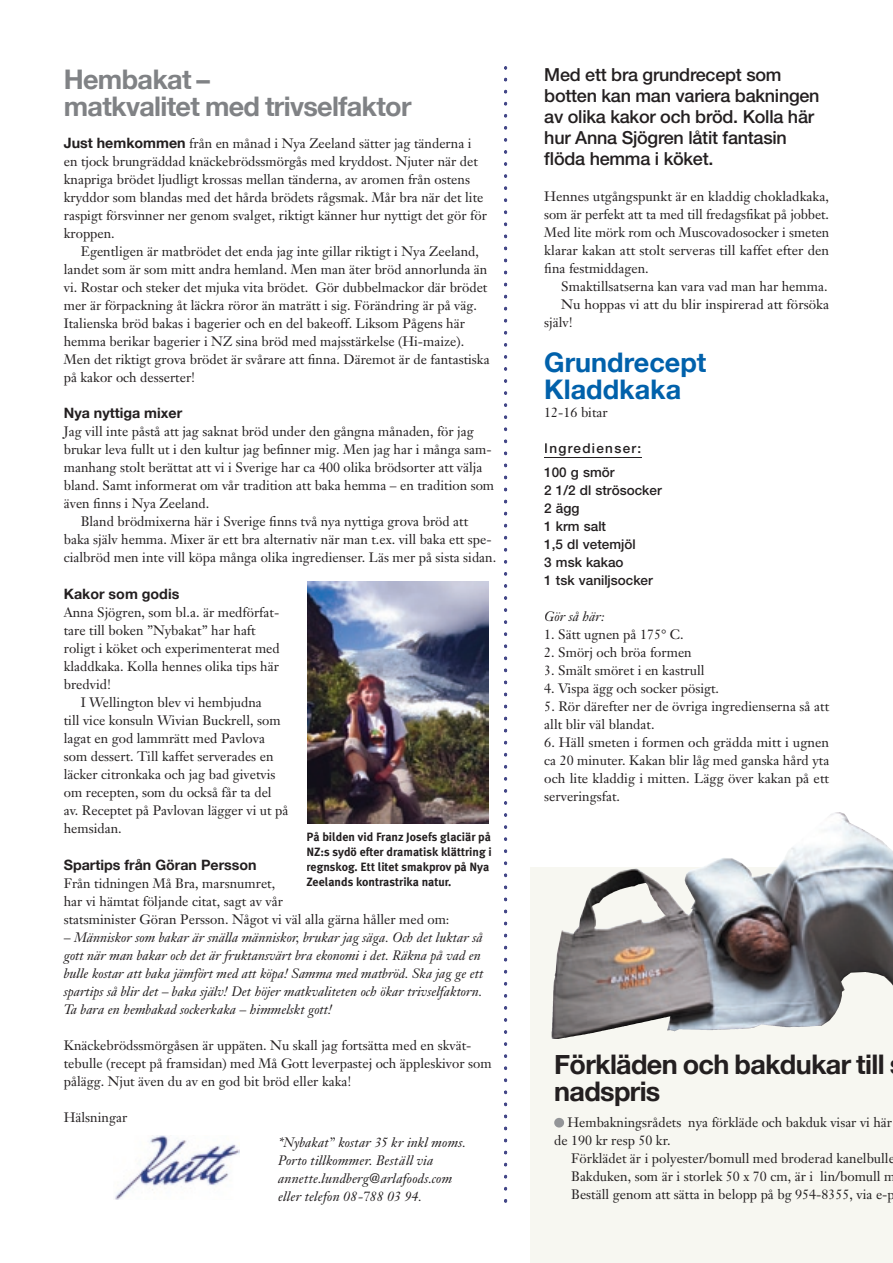
<style>
.page{position:relative;width:893px;height:1263px;background:#fff}
.page>*{position:absolute;margin:0;border:0;box-sizing:border-box;transform-origin:0 0}
.t1{font:700 27px/27px "Helvetica Neue";letter-spacing:-.025em;color:#808285}
.t2{font:700 27px/27px "Helvetica Neue";letter-spacing:-.025em;color:#231f20}
.t3{font:700 27px/27px "Helvetica Neue";color:#0161ab}
.t4{font:500 18px/21px "Helvetica Neue";letter-spacing:-.015em;color:#231f20}
.t5{font:700 14.25px "Helvetica Neue";color:#231f20}
.t6{font:13.5px/18px "Janson Text";color:#231f20}
.t7{font:italic 13.5px/18px "Janson Text";color:#231f20}
.t8{font:500 13.5px/18px "Helvetica Neue";color:#231f20}
.t9{font:500 13.5px/24.5px "Helvetica Neue";letter-spacing:.095em;color:#231f20}
.t10{font:700 12px/15px "Meta Plus";color:#231f20}
.s1{font-family:"Helvetica Neue";font-weight:700;font-size:14.25px}
</style>
<div class="page">
<img style="left:115px;top:1135px;width:124px;height:64px">
<img style="left:307px;top:582px;width:181px;height:242px">
<svg style="left:504px;top:66px;width:3px;height:1136px"></svg>
<hr style="left:544px;top:457px;width:97px;height:1px;background:#231f20">
<svg style="left:530px;top:867px;width:363px;height:396px;fill:#f7f7f1"></svg>
<svg style="left:554px;top:1118px;width:10px;height:9px"></svg>
<h1 class="t1" style="left:64px;top:65px;width:349px">Hembakat –<br>matkvalitet med trivselfaktor</h1>
<p class="t6" style="left:64px;top:134px;width:425px"><span class="s1">Just hemkommen</span> från en månad i Nya Zeeland sätter jag tänderna i en tjock brungräddad knäckebrödssmörgås med kryddost. Njuter när det knapriga brödet ljudligt krossas mellan tänderna, av aromen från ostens kryddor som blandas med det hårda brödets rågsmak. Mår bra när det lite raspigt försvinner ner genom svalget, riktigt känner hur nyttigt det gör för kroppen.</p>
<p class="t6" style="left:64px;top:242px;width:427px;text-indent:17px">Egentligen är matbrödet det enda jag inte gillar riktigt i Nya Zeeland, landet som är som mitt andra hemland. Men man äter bröd annorlunda än vi. Rostar och steker det mjuka vita brödet. Gör dubbelmackor där brödet mer är förpackning åt läckra röror än maträtt i sig. Förändring är på väg.<br>Italienska bröd bakas i bagerier och en del bakeoff. Liksom Pågens här hemma berikar bagerier i NZ sina bröd med majsstärkelse (Hi-maize).<br>Men det riktigt grova brödet är svårare att finna. Däremot är de fantastiska på kakor och desserter!</p>
<p class="t5" style="left:64px;top:404px;width:120px">Nya nyttiga mixer</p>
<p class="t6" style="left:64px;top:423px;width:411px">Jag vill inte påstå att jag saknat bröd under den gångna månaden, för jag</p>
<p class="t6" style="left:64px;top:441px;width:429px">brukar leva fullt ut i den kultur jag befinner mig. Men jag har i många sam-</p>
<p class="t6" style="left:64px;top:459px;width:420px">manhang stolt berättat att vi i Sverige har ca 400 olika brödsorter att välja</p>
<p class="t6" style="left:64px;top:477px;width:432px">bland. Samt informerat om vår tradition att baka hemma – en tradition som</p>
<p class="t6" style="left:64px;top:495px;width:147px">även finns i Nya Zeeland.</p>
<p class="t6" style="left:81px;top:513px;width:389px">Bland brödmixerna här i Sverige finns två nya nyttiga grova bröd att</p>
<p class="t6" style="left:64px;top:531px;width:429px">baka själv hemma. Mixer är ett bra alternativ när man t.ex. vill baka ett spe-</p>
<p class="t6" style="left:64px;top:549px;width:434px">cialbröd men inte vill köpa många olika ingredienser. Läs mer på sista sidan.</p>
<p class="t5" style="left:64px;top:585px;width:117px">Kakor som godis</p>
<p class="t6" style="left:64px;top:603px;width:217px">Anna Sjögren, som bl.a. är medförfat&shy;tare till boken ”Nybakat” har haft roligt i köket och experimenterat med kladdkaka. Kolla hennes olika tips här bredvid!</p>
<p class="t6" style="left:64px;top:693px;width:226px;text-indent:17px">I Wellington blev vi hembjudna<br>till vice konsuln Wivian Buckrell, som lagat en god lammrätt med Pavlova som dessert. Till kaffet serverades en läcker citronkaka och jag bad givetvis om recepten, som du också får ta del av. Receptet på Pavlovan lägger vi ut på hemsidan.</p>
<p class="t5" style="left:64px;top:856px;width:194px">Spartips från Göran Persson</p>
<p class="t6" style="left:64px;top:874px;width:387px">Från tidningen Må Bra, marsnumret,<br>har vi hämtat följande citat, sagt av vår<br>statsminister Göran Persson. Något vi väl alla gärna håller med om:</p>
<p class="t7" style="left:64px;top:928px;width:421px">– Människor som bakar är snälla människor, brukar jag säga. Och det luktar så gott när man bakar och det är fruktansvärt bra ekonomi i det. Räkna på vad en bulle kostar att baka jämfört med att köpa! Samma med matbröd. Ska jag ge ett spartips så blir det – baka själv! Det höjer matkvaliteten och ökar trivselfaktorn.<br>Ta bara en hembakad sockerkaka – himmelskt gott!</p>
<p class="t6" style="left:64px;top:1036px;width:429px">Knäckebrödssmörgåsen är uppäten. Nu skall jag fortsätta med en skvät&shy;tebulle (recept på framsidan) med Må Gott leverpastej och äppleskivor som pålägg. Njut även du av en god bit bröd eller kaka!</p>
<p class="t6" style="left:64px;top:1108px;width:65px">Hälsningar</p>
<p class="t10" style="left:306px;top:829px;width:187px">På bilden vid Franz Josefs glaciär på NZ:s sydö efter dramatisk klättring i regnskog. Ett litet smakprov på Nya Zeelands kontrastrika natur.</p>
<p class="t7" style="left:278px;top:1133px;width:189px">*Nybakat” kostar 35 kr inkl moms.<br>Porto tillkommer. Beställ via annette.lundberg@arlafoods.com eller telefon 08-788 03 94.</p>
<h2 class="t4" style="left:544px;top:64px;width:277px">Med ett bra grundrecept som botten kan man variera bakningen av olika kakor och bröd. Kolla här hur Anna Sjögren låtit fantasin flöda hemma i köket.</h2>
<p class="t6" style="left:544px;top:187px;width:287px;text-align:justify">Hennes utgångspunkt är en kladdig chokladkaka, som är perfekt att ta med till fredagsfikat på jobbet.<br>Med lite mörk rom och Muscovadosocker i smeten klarar kakan att stolt serveras till kaffet efter den fina festmiddagen.</p>
<p class="t6" style="left:561px;top:277px;width:268px">Smaktillsatserna kan vara vad man har hemma.</p>
<p class="t6" style="left:561px;top:295px;width:269px">Nu hoppas vi att du blir inspirerad att försöka</p>
<p class="t6" style="left:544px;top:313px;width:30px">själv!</p>
<h1 class="t3" style="left:544px;top:348px;width:164px">Grundrecept<br>Kladdkaka</h1>
<p class="t6" style="left:544px;top:403px;width:65px">12-16 bitar</p>
<p class="t9" style="left:544px;top:436px;width:99px">Ingredienser:<br>100 g smör</p>
<p class="t8" style="left:544px;top:481px;width:119px">2 1/2 dl strösocker<br>2 ägg<br>1 krm salt<br>1,5 dl vetemjöl<br>3 msk kakao<br>1 tsk vaniljsocker</p>
<p class="t7" style="left:544px;top:608px;width:62px">Gör så här:</p>
<p class="t6" style="left:544px;top:625px;width:141px">1. Sätt ugnen på 175° C.</p>
<p class="t6" style="left:544px;top:643px;width:149px">2. Smörj och bröa formen</p>
<p class="t6" style="left:544px;top:661px;width:162px">3. Smält smöret i en kastrull</p>
<p class="t6" style="left:544px;top:679px;width:176px">4. Vispa ägg och socker pösigt.</p>
<p class="t6" style="left:544px;top:697px;width:286px">5. Rör därefter ner de övriga ingredienserna så att allt blir väl blandat.</p>
<p class="t6" style="left:544px;top:733px;width:287px;text-align:justify">6. Häll smeten i formen och grädda mitt i ugnen ca 20 minuter. Kakan blir låg med ganska hård yta och lite kladdig i mitten. Lägg över kakan på ett serveringsfat.</p>
<h1 class="t2" style="left:554px;top:1050px;width:332px">Förkläden och bakdukar till nadspris</h1>
<p class="t6" style="left:554px;top:1113px;width:339px;text-indent:13px">Hembakningsrådets nya förkläde och bakduk visar vi här de 190 kr resp 50 kr.</p>
<p class="t6" style="left:571px;top:1149px;width:326px;text-align:justify">Förklädet är i polyester/bomull med broderad kanelbulle Bakduken, som är i storlek 50 x 70 cm, är i lin/bomull m Beställ genom att sätta in belopp på bg 954-8355, via e-p</p>
</div>
